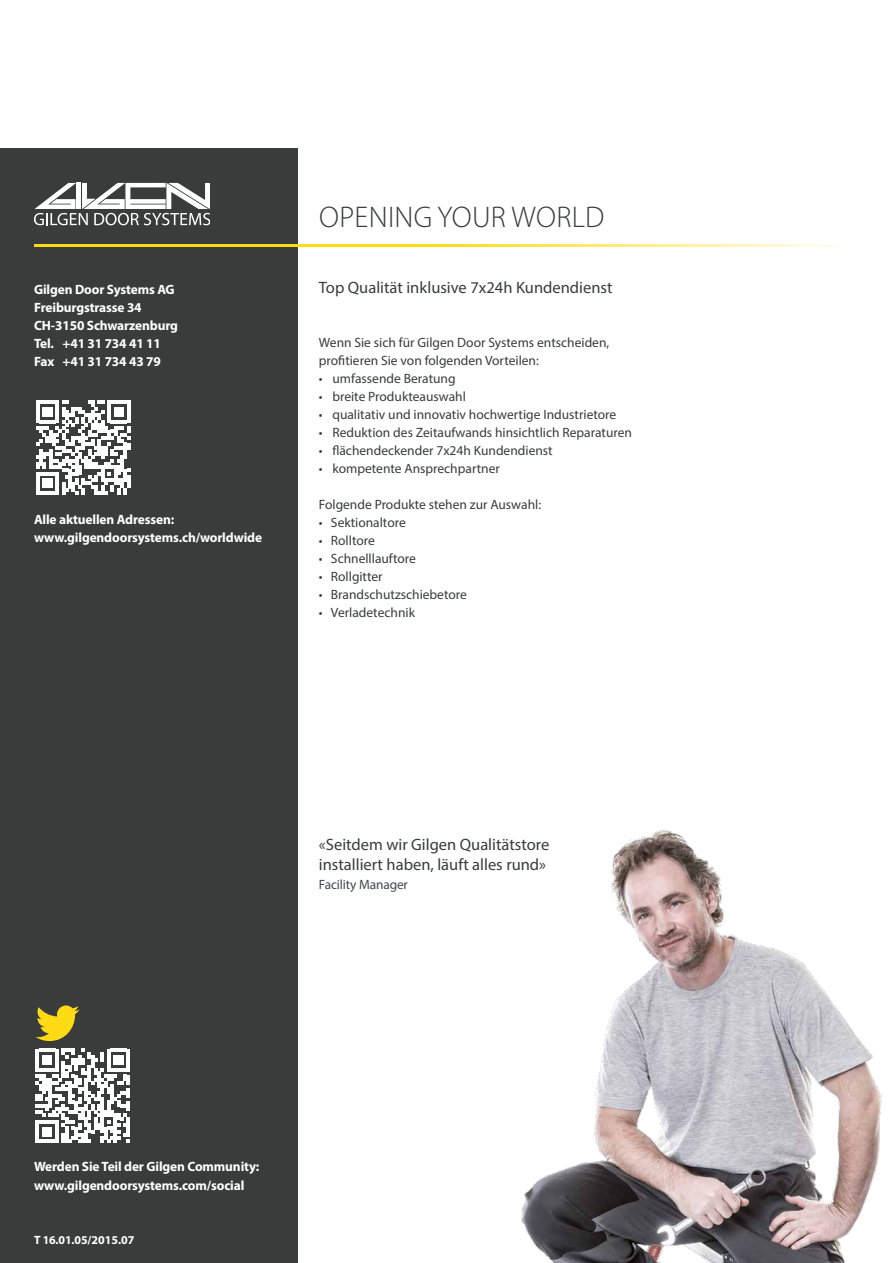
<style>
.page{position:relative;width:893px;height:1263px;background:#fff}
.page>*{position:absolute;margin:0;border:0;box-sizing:border-box;transform-origin:0 0}
.t1{font:300 30px "Myriad Pro";letter-spacing:.01em;color:#3a3b3b}
.t2{font:16.5px/19.8px "Myriad Pro";color:#3a3b3b}
.t3{font:13.5px/18px "Myriad Pro";color:#3a3b3b}
.t4{font:700 13.5px/18px "Myriad Pro";letter-spacing:-.01em;color:#fff}
.t5{font:13.5px "Myriad Pro";letter-spacing:-.01em;color:#444749}
.t6{font:700 12px "Myriad Pro";color:#fff}
</style>
<div class="page">
<img style="left:521px;top:829px;width:361px;height:434px">
<div style="left:0;top:149px;width:298px;height:1114px;background:#3a3b3b"></div>
<hr style="left:34px;top:244px;width:816px;height:3px;background:#ffdb16">
<svg style="left:34px;top:183px;width:176px;height:42px"></svg>
<svg style="left:36px;top:1049px;width:94px;height:94px"></svg>
<svg style="left:36px;top:1005px;width:43px;height:36px"></svg>
<svg style="left:36px;top:401px;width:94px;height:94px"></svg>
<p class="t4" style="left:34px;top:280px;width:145px">Gilgen Door Systems AG<br>Freiburgstrasse 34<br>CH-3150 Schwarzenburg<br>Tel. +41 31 734 41 11<br>Fax +41 31 734 43 79</p>
<p class="t4" style="left:34px;top:510px;width:230px">Alle aktuellen Adressen: www.gilgendoorsystems.ch/worldwide</p>
<h1 class="t1" style="left:319px;top:199px;width:287px">OPENING YOUR WORLD</h1>
<p class="t2" style="left:319px;top:277px;width:295px">Top Qualität inklusive 7x24h Kundendienst</p>
<p class="t3" style="left:319px;top:333px;width:292px">Wenn Sie sich für Gilgen Door Systems entscheiden, profitieren Sie von folgenden Vorteilen:</p>
<p class="t3" style="left:319px;top:369px;width:138px">• umfassende Beratung</p>
<p class="t3" style="left:319px;top:387px;width:148px">• breite Produkteauswahl</p>
<p class="t3" style="left:319px;top:405px;width:299px">• qualitativ und innovativ hochwertige Industrietore</p>
<p class="t3" style="left:319px;top:423px;width:315px">• Reduktion des Zeitaufwands hinsichtlich Reparaturen</p>
<p class="t3" style="left:319px;top:441px;width:235px">• flächendeckender 7x24h Kundendienst</p>
<p class="t3" style="left:319px;top:459px;width:182px">• kompetente Ansprechpartner</p>
<p class="t3" style="left:319px;top:495px;width:224px">Folgende Produkte stehen zur Auswahl:</p>
<p class="t3" style="left:319px;top:513px;width:88px">• Sektionaltore</p>
<p class="t3" style="left:319px;top:531px;width:57px">• Rolltore</p>
<p class="t3" style="left:319px;top:549px;width:98px">• Schnelllauftore</p>
<p class="t3" style="left:319px;top:567px;width:65px">• Rollgitter</p>
<p class="t3" style="left:319px;top:585px;width:149px">• Brandschutzschiebetore</p>
<p class="t3" style="left:319px;top:603px;width:98px">• Verladetechnik</p>
<p class="t2" style="left:319px;top:834px;width:232px">«Seitdem wir Gilgen Qualitätstore installiert haben, läuft alles rund»</p>
<p class="t5" style="left:319px;top:876px;width:91px">Facility Manager</p>
<p class="t4" style="left:34px;top:1156px;width:227px;line-height:19.5px">Werden Sie Teil der Gilgen Community: www.gilgendoorsystems.com/social</p>
<p class="t6" style="left:34px;top:1232px;width:102px">T 16.01.05/2015.07</p>
</div>
